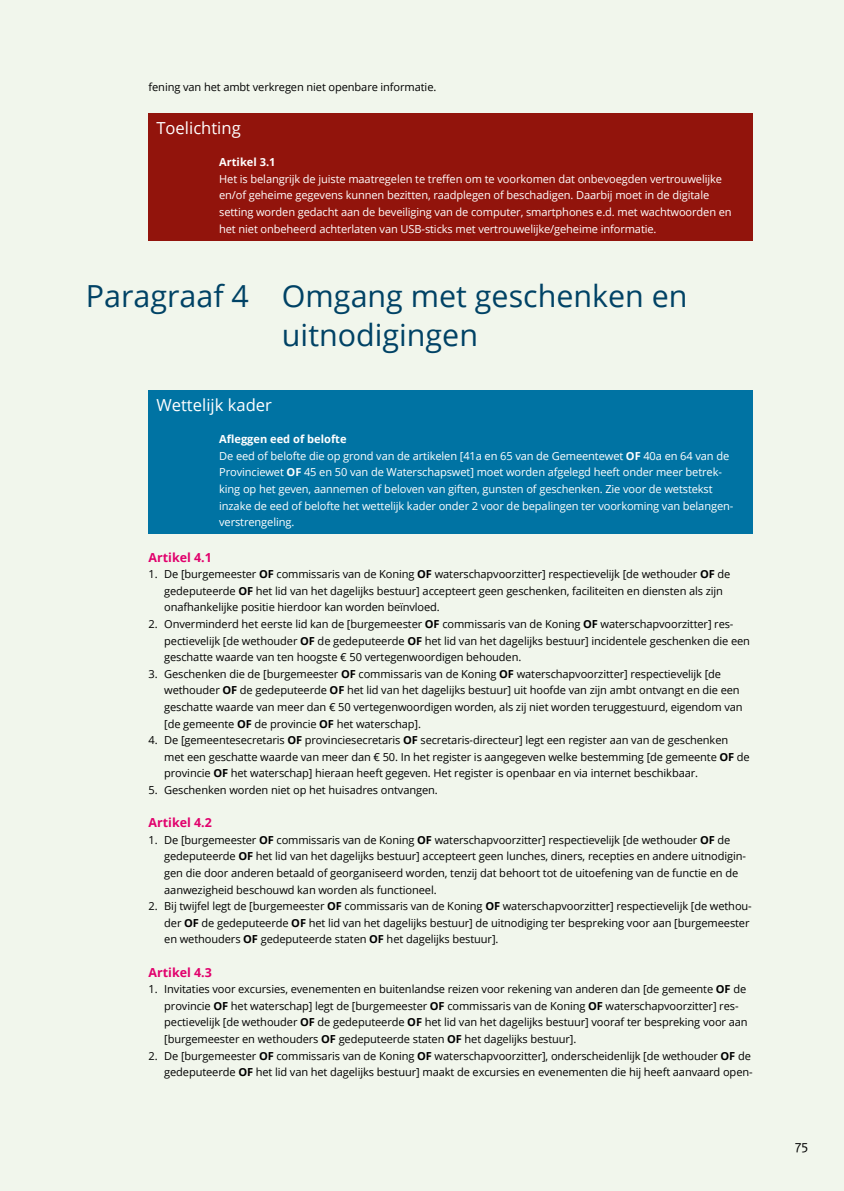
<style>
.page{position:relative;width:844px;height:1191px;background:#fff}
.page>*{position:absolute;margin:0;border:0;box-sizing:border-box;transform-origin:0 0}
.t1{font:30.45px/38.7px "Open Sans";color:#004265;text-align:center}
.t2{font:16.62px "Open Sans";color:#fff}
.t3{font:14px "Rijksoverheid Sans Text";color:#000}
.t4{font:700 12.42px "Open Sans";color:#e1006c}
.t5{font:11.03px/16.6px "Open Sans";letter-spacing:-.01em;color:#000}
.t6{font:11.03px/16.6px "Open Sans";letter-spacing:-.01em;color:#fff}
.s1{font-weight:700}
</style>
<div class="page">
<div style="left:0;top:0;width:843px;height:1191px;background:#f1f6ec"></div>
<div style="left:148px;top:113px;width:604px;height:127px;background:#92140c"></div>
<div style="left:148px;top:390px;width:604px;height:144px;background:#0073a3"></div>
<p class="t5" style="left:148px;top:79px;width:289px">fening van het ambt verkregen niet openbare informatie.</p>
<p class="t2" style="left:156px;top:116px;width:86px">Toelichting</p>
<p class="t6" style="left:219px;top:153px;width:514px"><span class="s1">Artikel 3.1<br></span>Het is belangrijk de juiste maatregelen te treffen om te voorkomen dat onbevoegden vertrouwelijke en/of geheime gegevens kunnen bezitten, raadplegen of beschadigen. Daarbij moet in de digitale setting worden gedacht aan de beveiliging van de computer, smartphones e.d. met wachtwoorden en het niet onbeheerd achterlaten van USB-sticks met vertrouwelijke/geheime informatie.</p>
<p class="t1" style="left:86px;top:276px;width:603px">Paragraaf 4 Omgang met geschenken en uitnodigingen</p>
<p class="t2" style="left:156px;top:393px;width:117px">Wettelijk kader</p>
<p class="t6" style="left:219px;top:430px;width:515px"><span class="s1">Afleggen eed of belofte<br></span>De eed of belofte die op grond van de artikelen [41a en 65 van de Gemeentewet <span class="s1">OF</span> 40a en 64 van de Provinciewet <span class="s1">OF</span> 45 en 50 van de Waterschapswet] moet worden afgelegd heeft onder meer betrek&shy;king op het geven, aannemen of beloven van giften, gunsten of geschenken. Zie voor de wetstekst inzake de eed of belofte het wettelijk kader onder 2 voor de bepalingen ter voorkoming van belangen&shy;verstrengeling.</p>
<p class="t4" style="left:148px;top:548px;width:65px">Artikel 4.1</p>
<p class="t5" style="left:164px;top:565px;width:567px;text-indent:-16px">1. De [burgemeester <span class="s1">OF</span> commissaris van de Koning <span class="s1">OF</span> waterschapvoorzitter] respectievelijk [de wethouder <span class="s1">OF</span> de gedeputeerde <span class="s1">OF</span> het lid van het dagelijks bestuur] accepteert geen geschenken, faciliteiten en diensten als zijn onafhankelijke positie hierdoor kan worden beïnvloed.</p>
<p class="t5" style="left:164px;top:615px;width:587px;text-indent:-16px">2. Onverminderd het eerste lid kan de [burgemeester <span class="s1">OF</span> commissaris van de Koning <span class="s1">OF</span> waterschapvoorzitter] res&shy;pectievelijk [de wethouder <span class="s1">OF</span> de gedeputeerde <span class="s1">OF</span> het lid van het dagelijks bestuur] incidentele geschenken die een geschatte waarde van ten hoogste € 50 vertegenwoordigen behouden.</p>
<p class="t5" style="left:164px;top:665px;width:580px;text-indent:-16px">3. Geschenken die de [burgemeester <span class="s1">OF</span> commissaris van de Koning <span class="s1">OF</span> waterschapvoorzitter] respectievelijk [de wethouder <span class="s1">OF</span> de gedeputeerde <span class="s1">OF</span> het lid van het dagelijks bestuur] uit hoofde van zijn ambt ontvangt en die een geschatte waarde van meer dan € 50 vertegenwoordigen worden, als zij niet worden teruggestuurd, eigendom van [de gemeente <span class="s1">OF</span> de provincie <span class="s1">OF</span> het waterschap].</p>
<p class="t5" style="left:164px;top:731px;width:587px;text-indent:-16px">4. De [gemeentesecretaris <span class="s1">OF</span> provinciesecretaris <span class="s1">OF</span> secretaris-directeur] legt een register aan van de geschenken met een geschatte waarde van meer dan € 50. In het register is aangegeven welke bestemming [de gemeente <span class="s1">OF</span> de provincie <span class="s1">OF</span> het waterschap] hieraan heeft gegeven. Het register is openbaar en via internet beschikbaar.</p>
<p class="t5" style="left:148px;top:781px;width:291px">5. Geschenken worden niet op het huisadres ontvangen.</p>
<p class="t4" style="left:148px;top:814px;width:65px">Artikel 4.2</p>
<p class="t5" style="left:164px;top:831px;width:583px;text-indent:-16px">1. De [burgemeester <span class="s1">OF</span> commissaris van de Koning <span class="s1">OF</span> waterschapvoorzitter] respectievelijk [de wethouder <span class="s1">OF</span> de gedeputeerde <span class="s1">OF</span> het lid van het dagelijks bestuur] accepteert geen lunches, diners, recepties en andere uitnodigin&shy;gen die door anderen betaald of georganiseerd worden, tenzij dat behoort tot de uitoefening van de functie en de aanwezigheid beschouwd kan worden als functioneel.</p>
<p class="t5" style="left:164px;top:897px;width:589px;text-indent:-16px">2. Bij twijfel legt de [burgemeester <span class="s1">OF</span> commissaris van de Koning <span class="s1">OF</span> waterschapvoorzitter] respectievelijk [de wethou&shy;der <span class="s1">OF</span> de gedeputeerde <span class="s1">OF</span> het lid van het dagelijks bestuur] de uitnodiging ter bespreking voor aan [burgemeester en wethouders <span class="s1">OF</span> gedeputeerde staten <span class="s1">OF</span> het dagelijks bestuur].</p>
<p class="t4" style="left:148px;top:963px;width:65px">Artikel 4.3</p>
<p class="t5" style="left:164px;top:980px;width:584px;text-indent:-16px">1. Invitaties voor excursies, evenementen en buitenlandse reizen voor rekening van anderen dan [de gemeente <span class="s1">OF</span> de provincie <span class="s1">OF</span> het waterschap] legt de [burgemeester <span class="s1">OF</span> commissaris van de Koning <span class="s1">OF</span> waterschapvoorzitter] res&shy;pectievelijk [de wethouder <span class="s1">OF</span> de gedeputeerde <span class="s1">OF</span> het lid van het dagelijks bestuur] vooraf ter bespreking voor aan [burgemeester en wethouders <span class="s1">OF</span> gedeputeerde staten <span class="s1">OF</span> het dagelijks bestuur].</p>
<p class="t5" style="left:148px;top:1047px;width:605px;text-align:right">2. De [burgemeester <span class="s1">OF</span> commissaris van de Koning <span class="s1">OF</span> waterschapvoorzitter], onderscheidenlijk [de wethouder <span class="s1">OF</span> de gedeputeerde <span class="s1">OF</span> het lid van het dagelijks bestuur] maakt de excursies en evenementen die hij heeft aanvaard open-</p>
<p class="t3" style="left:795px;top:1137px;width:15px">75</p>
</div>
